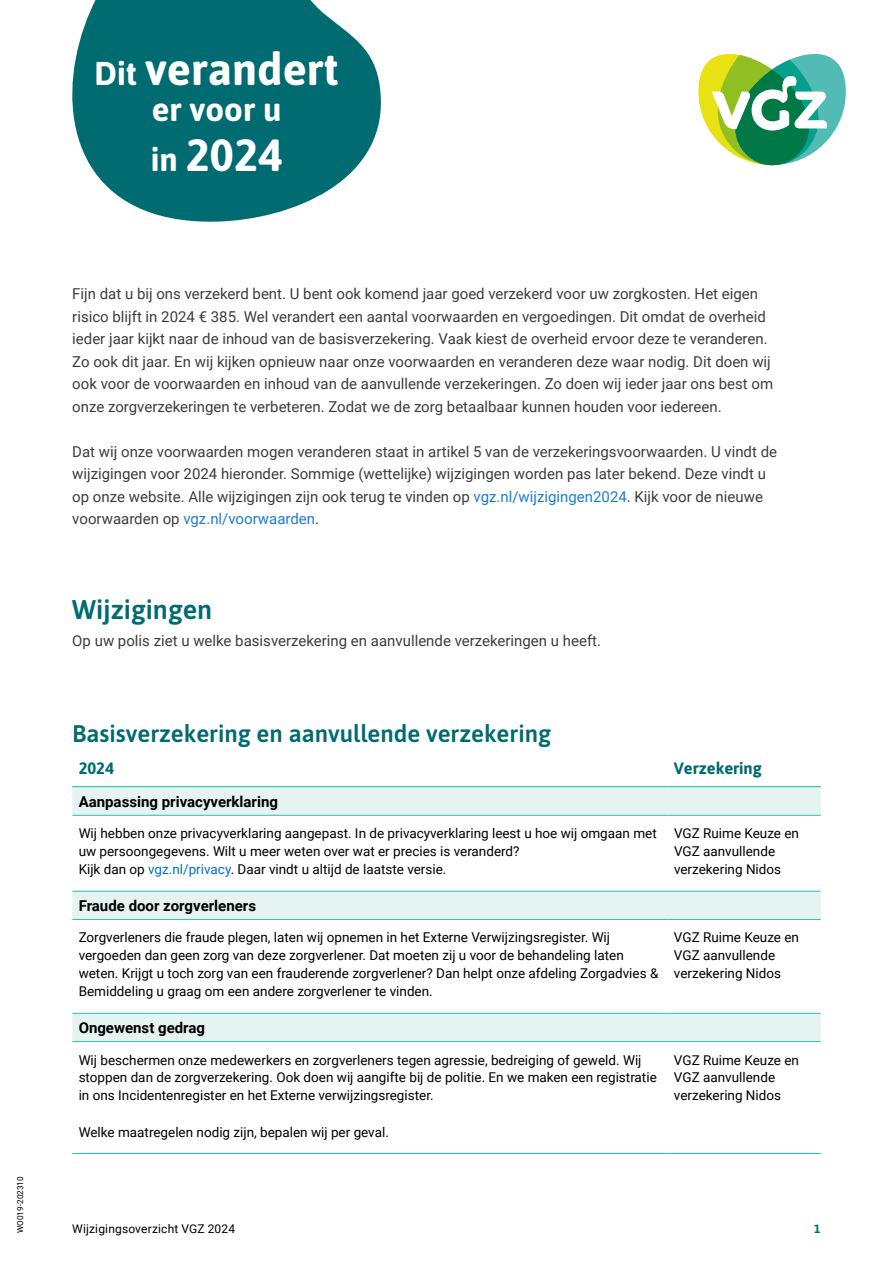
<style>
.page{position:relative;width:893px;height:1263px;background:#fff}
.page>*{position:absolute;margin:0;border:0;box-sizing:border-box;transform-origin:0 0}
.H1_kop{font:700 45px "Asap";color:#fff}
.H1_kop-2{font:700 33px "Asap";color:#fff}
.H2_kop{font:600 27px "Asap";color:#006b70}
.H3_kop{font:600 24px "Asap";color:#006b70}
.tabel_kop{font:700 16.5px "Asap";color:#006b70}
.Intro{font:15px/22.5px "Roboto";color:#3c3c3b}
.tabel_subkop{font:700 15px "Roboto";color:#000}
.tabel_plat{font:13.5px/18px "Roboto";color:#000}
.t1{font:12px "Roboto";letter-spacing:.015em;color:#000}
.t2{font:700 12px "Asap";color:#006b70}
.t3{font:8.25px "Roboto";color:#000}
.s1{font-size:33px}
.s2{color:#1a7dd3}
.s3{color:#006fce}
</style>
<div class="page">
<svg style="left:698px;top:53px;width:148px;height:113px"></svg>
<svg style="left:72px;top:0;width:309px;height:222px;fill:#006b70"></svg>
<svg style="left:72px;top:787px;width:749px;height:254px"></svg>
<hr style="left:72px;top:786px;width:596px;height:1px;background:#22c4b4">
<hr style="left:668px;top:786px;width:153px;height:1px;background:#22c4b4">
<hr style="left:72px;top:1153px;width:596px;height:1px;background:#22c4b4">
<hr style="left:668px;top:1153px;width:153px;height:1px;background:#22c4b4">
<hr style="left:72px;top:815px;width:596px;height:1px;background:#22c4b4">
<hr style="left:668px;top:815px;width:153px;height:1px;background:#22c4b4">
<hr style="left:72px;top:891px;width:596px;height:1px;background:#22c4b4">
<hr style="left:668px;top:891px;width:153px;height:1px;background:#22c4b4">
<hr style="left:72px;top:919px;width:596px;height:1px;background:#22c4b4">
<hr style="left:668px;top:919px;width:153px;height:1px;background:#22c4b4">
<hr style="left:72px;top:1013px;width:596px;height:1px;background:#22c4b4">
<hr style="left:668px;top:1013px;width:153px;height:1px;background:#22c4b4">
<hr style="left:72px;top:1041px;width:596px;height:1px;background:#22c4b4">
<hr style="left:668px;top:1041px;width:153px;height:1px;background:#22c4b4">
<p class="t3" style="left:14px;top:1233px;width:58px;rotate:-90deg">WO019-202310</p>
<h1 class="H1_kop" style="left:94px;top:37px;width:246px"><span class="s1">Dit</span> verandert</h1>
<h1 class="H1_kop-2" style="left:152px;top:86px;width:131px">er voor u</h1>
<h1 class="H1_kop" style="left:151px;top:123px;width:133px"><span class="s1">in</span> 2024</h1>
<p class="Intro" style="left:72px;top:282px;width:702px">Fijn dat u bij ons verzekerd bent. U bent ook komend jaar goed verzekerd voor uw zorgkosten. Het eigen risico blijft in 2024 € 385. Wel verandert een aantal voorwaarden en vergoedingen. Dit omdat de overheid ieder jaar kijkt naar de inhoud van de basisverzekering. Vaak kiest de overheid ervoor deze te veranderen.<br>Zo ook dit jaar. En wij kijken opnieuw naar onze voorwaarden en veranderen deze waar nodig. Dit doen wij ook voor de voorwaarden en inhoud van de aanvullende verzekeringen. Zo doen wij ieder jaar ons best om onze zorgverzekeringen te verbeteren. Zodat we de zorg betaalbaar kunnen houden voor iedereen.</p>
<p class="Intro" style="left:72px;top:440px;width:706px">Dat wij onze voorwaarden mogen veranderen staat in artikel 5 van de verzekeringsvoorwaarden. U vindt de wijzigingen voor 2024 hieronder. Sommige (wettelijke) wijzigingen worden pas later bekend. Deze vindt u op onze website. Alle wijzigingen zijn ook terug te vinden op <span class="s2">vgz.nl/wijzigingen2024</span>. Kijk voor de nieuwe voorwaarden op <span class="s2">vgz.nl/voorwaarden</span>.</p>
<h2 class="H2_kop" style="left:72px;top:591px;width:142px">Wijzigingen</h2>
<p class="Intro" style="left:72px;top:629px;width:530px">Op uw polis ziet u welke basisverzekering en aanvullende verzekeringen u heeft.</p>
<h3 class="H3_kop" style="left:72px;top:716px;width:480px">Basisverzekering en aanvullende verzekering</h3>
<p class="tabel_kop" style="left:79px;top:756px;width:37px">2024</p>
<p class="tabel_kop" style="left:674px;top:756px;width:89px">Verzekering</p>
<p class="tabel_subkop" style="left:79px;top:791px;width:201px">Aanpassing privacyverklaring</p>
<p class="tabel_plat" style="left:79px;top:824px;width:580px">Wij hebben onze privacyverklaring aangepast. In de privacyverklaring leest u hoe wij omgaan met uw persoongegevens. Wilt u meer weten over wat er precies is veranderd?</p>
<p class="tabel_plat" style="left:79px;top:860px;width:369px">Kijk dan op <span class="s3">vgz.nl/privacy</span>. Daar vindt u altijd de laatste versie.</p>
<p class="tabel_plat" style="left:674px;top:824px;width:127px">VGZ Ruime Keuze en<br>VGZ aanvullende</p>
<p class="tabel_plat" style="left:674px;top:860px;width:109px">verzekering Nidos</p>
<p class="tabel_subkop" style="left:79px;top:895px;width:179px">Fraude door zorgverleners</p>
<p class="tabel_plat" style="left:79px;top:928px;width:581px">Zorgverleners die fraude plegen, laten wij opnemen in het Externe Verwijzingsregister. Wij vergoeden dan geen zorg van deze zorgverlener. Dat moeten zij u voor de behandeling laten weten. Krijgt u toch zorg van een frauderende zorgverlener? Dan helpt onze afdeling Zorgadvies &amp; Bemiddeling u graag om een andere zorgverlener te vinden.</p>
<p class="tabel_plat" style="left:674px;top:928px;width:127px">VGZ Ruime Keuze en<br>VGZ aanvullende</p>
<p class="tabel_plat" style="left:674px;top:964px;width:109px">verzekering Nidos</p>
<p class="tabel_subkop" style="left:79px;top:1017px;width:128px">Ongewenst gedrag</p>
<p class="tabel_plat" style="left:79px;top:1050px;width:580px">Wij beschermen onze medewerkers en zorgverleners tegen agressie, bedreiging of geweld. Wij stoppen dan de zorgverzekering. Ook doen wij aangifte bij de politie. En we maken een registratie in ons Incidentenregister en het Externe verwijzingsregister.</p>
<p class="tabel_plat" style="left:79px;top:1122px;width:312px">Welke maatregelen nodig zijn, bepalen wij per geval.</p>
<p class="tabel_plat" style="left:674px;top:1050px;width:127px">VGZ Ruime Keuze en<br>VGZ aanvullende</p>
<p class="tabel_plat" style="left:674px;top:1086px;width:109px">verzekering Nidos</p>
<p class="t1" style="left:72px;top:1220px;width:164px">Wijzigingsoverzicht VGZ 2024</p>
<p class="t2" style="left:814px;top:1220px;width:8px">1</p>
</div>
